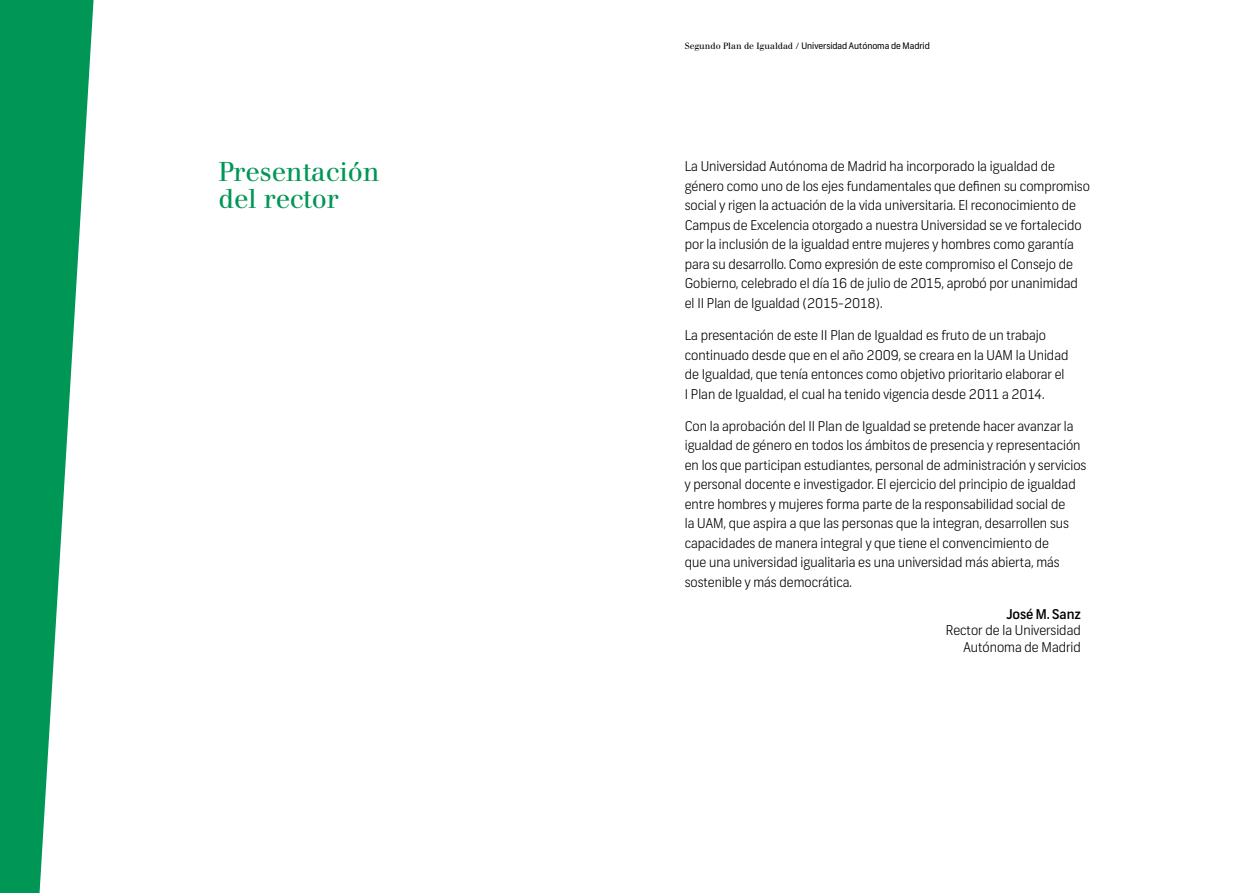
<style>
.page{position:relative;width:1259px;height:893px;background:#fff}
.page>*{position:absolute;margin:0;border:0;box-sizing:border-box;transform-origin:0 0}
.t1{font:27px/27px "Walbaum";color:#009656}
.t2{font:300 13.5px/19.5px "Frank";color:#000}
.t3{font:500 13.5px "Frank";color:#000}
.t4{font:9px "Frank";color:#000}
.s1{font-family:"Walbaum"}
</style>
<div class="page">
<svg style="left:0;top:0;width:94px;height:893px;fill:#009656"></svg>
<h1 class="t1" style="left:218px;top:159px;width:163px">Presentación del rector</h1>
<p class="t4" style="left:685px;top:41px;width:246px"><span class="s1">Segundo Plan de Igualdad /</span> Universidad Autónoma de Madrid</p>
<p class="t2" style="left:685px;top:157px;width:407px">La Universidad Autónoma de Madrid ha incorporado la igualdad de género como uno de los ejes fundamentales que defnen su compromiso social y rigen la actuación de la vida universitaria. El reconocimiento de Campus de Excelencia otorgado a nuestra Universidad se ve fortalecido por la inclusión de la igualdad entre mujeres y hombres como garantía para su desarrollo. Como expresión de este compromiso el Consejo de Gobierno, celebrado el día 16 de julio de 2015, aprobó por unanimidad el II Plan de Igualdad (2015-2018).</p>
<p class="t2" style="left:685px;top:326px;width:385px">La presentación de este II Plan de Igualdad es fruto de un trabajo continuado desde que en el año 2009, se creara en la UAM la Unidad de Igualdad, que tenía entonces como objetivo prioritario elaborar el I Plan de Igualdad, el cual ha tenido vigencia desde 2011 a 2014.</p>
<p class="t2" style="left:685px;top:417px;width:403px">Con la aprobación del II Plan de Igualdad se pretende hacer avanzar la igualdad de género en todos los ámbitos de presencia y representación en los que participan estudiantes, personal de administración y servicios y personal docente e investigador. El ejercicio del principio de igualdad entre hombres y mujeres forma parte de la responsabilidad social de<br>la UAM, que aspira a que las personas que la integran, desarrollen sus capacidades de manera integral y que tiene el convencimiento de<br>que una universidad igualitaria es una universidad más abierta, más sostenible y más democrática.</p>
<p class="t3" style="left:1006px;top:606px;width:76px">José M. Sanz</p>
<p class="t2" style="left:945px;top:623px;width:136px;line-height:16.2px;text-align:right">Rector de la Universidad<br>Autónoma de Madrid</p>
</div>
